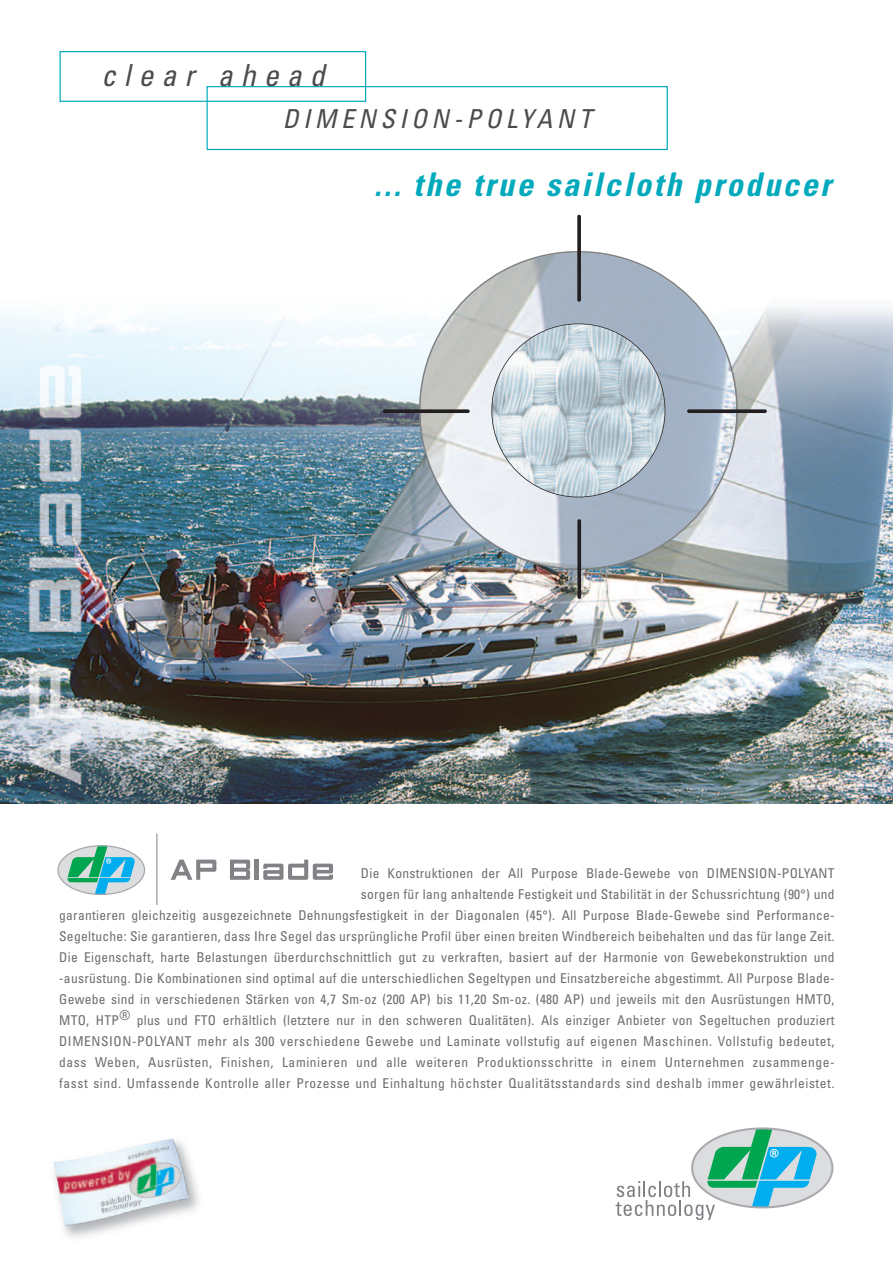
<style>
.page{position:relative;width:893px;height:1263px;background:#fff}
.page>*{position:absolute;margin:0;border:0;box-sizing:border-box;transform-origin:0 0}
.t1{font:italic 700 condensed 32.55px "Univers";letter-spacing:.075em;color:#00aabc}
.t2{font:italic condensed 30.45px "Univers";letter-spacing:.265em;color:#4b4c4d}
.t3{font:italic condensed 26.1px "Univers";letter-spacing:.175em;color:#4b4c4d}
.t4{font:condensed 13.5px/21px "Univers";letter-spacing:.02em;color:#6c6d70;text-align:right}
</style>
<div class="page">
<img style="left:0;top:214px;width:893px;height:590px">
<svg style="left:419px;top:251px;width:319px;height:319px"></svg>
<img style="left:492px;top:324px;width:173px;height:173px;border-radius:50%">
<svg style="left:383px;top:409px;width:87px;height:4px"></svg>
<svg style="left:577px;top:215px;width:4px;height:87px"></svg>
<svg style="left:577px;top:519px;width:4px;height:80px"></svg>
<svg style="left:687px;top:409px;width:80px;height:4px"></svg>
<div style="left:692px;top:1128px;width:140px;height:79px;background:#dcdddf;border-radius:50%"></div>
<svg style="left:616px;top:1130px;width:201px;height:90px"></svg>
<div style="left:691px;top:1127px;width:142px;height:81px;border:2px solid #a8a9ad;border-radius:50%"></div>
<img style="left:53px;top:1151px;width:146px;height:86px">
<img style="left:116px;top:1138px;width:73px;height:78px">
<hr style="left:156px;top:833px;width:1px;height:72px;background:#808285">
<div style="left:58px;top:846px;width:87px;height:48px;background:#dcdddf;border-radius:50%"></div>
<svg style="left:67px;top:846px;width:68px;height:48px"></svg>
<div style="left:57px;top:845px;width:88px;height:50px;border:1px solid #a8a9ad;border-radius:50%"></div>
<svg style="left:171px;top:859px;width:45px;height:21px"></svg>
<svg style="left:230px;top:859px;width:20px;height:21px"></svg>
<hr style="left:255px;top:859px;width:4px;height:21px;background:#808285">
<svg style="left:263px;top:859px;width:70px;height:21px"></svg>
<div style="left:207px;top:86px;width:461px;height:64px;border:1px solid #00aabc"></div>
<div style="left:60px;top:51px;width:306px;height:51px;border:1px solid #00aabc"></div>
<h2 class="t2" style="left:101px;top:64px;width:225px">clear ahead</h2>
<h3 class="t3" style="left:283px;top:109px;width:310px">DIMENSION-POLYANT</h3>
<h1 class="t1" style="left:374px;top:172px;width:459px">... the true sailcloth producer</h1>
<p class="t4" style="left:59px;top:863px;width:777px">Die Konstruktionen der All Purpose Blade-Gewebe von DIMENSION-POLYANT<br>sorgen für lang anhaltende Festigkeit und Stabilität in der Schussrichtung (90°) und<br>garantieren gleichzeitig ausgezeichnete Dehnungsfestigkeit in der Diagonalen (45°). All Purpose Blade-Gewebe sind Performance-Segeltuche: Sie garantieren, dass Ihre Segel das ursprüngliche Profil über einen breiten Windbereich beibehalten und das für lange Zeit.<br>Die Eigenschaft, harte Belastungen überdurchschnittlich gut zu verkraften, basiert auf der Harmonie von Gewebekonstruktion und -ausrüstung. Die Kombinationen sind optimal auf die unterschiedlichen Segeltypen und Einsatzbereiche abgestimmt. All Purpose Blade-Gewebe sind in verschiedenen Stärken von 4,7 Sm-oz (200 AP) bis 11,20 Sm-oz. (480 AP) und jeweils mit den Ausrüstungen HMTO, MTO, HTP® plus und FTO erhältlich (letztere nur in den schweren Qualitäten). Als einziger Anbieter von Segeltuchen produziert DIMENSION-POLYANT mehr als 300 verschiedene Gewebe und Laminate vollstufig auf eigenen Maschinen. Vollstufig bedeutet, dass Weben, Ausrüsten, Finishen, Laminieren und alle weiteren Produktionsschritte in einem Unternehmen zusammenge&shy;fasst sind. Umfassende Kontrolle aller Prozesse und Einhaltung höchster Qualitätsstandards sind deshalb immer gewährleistet.</p>
</div>
